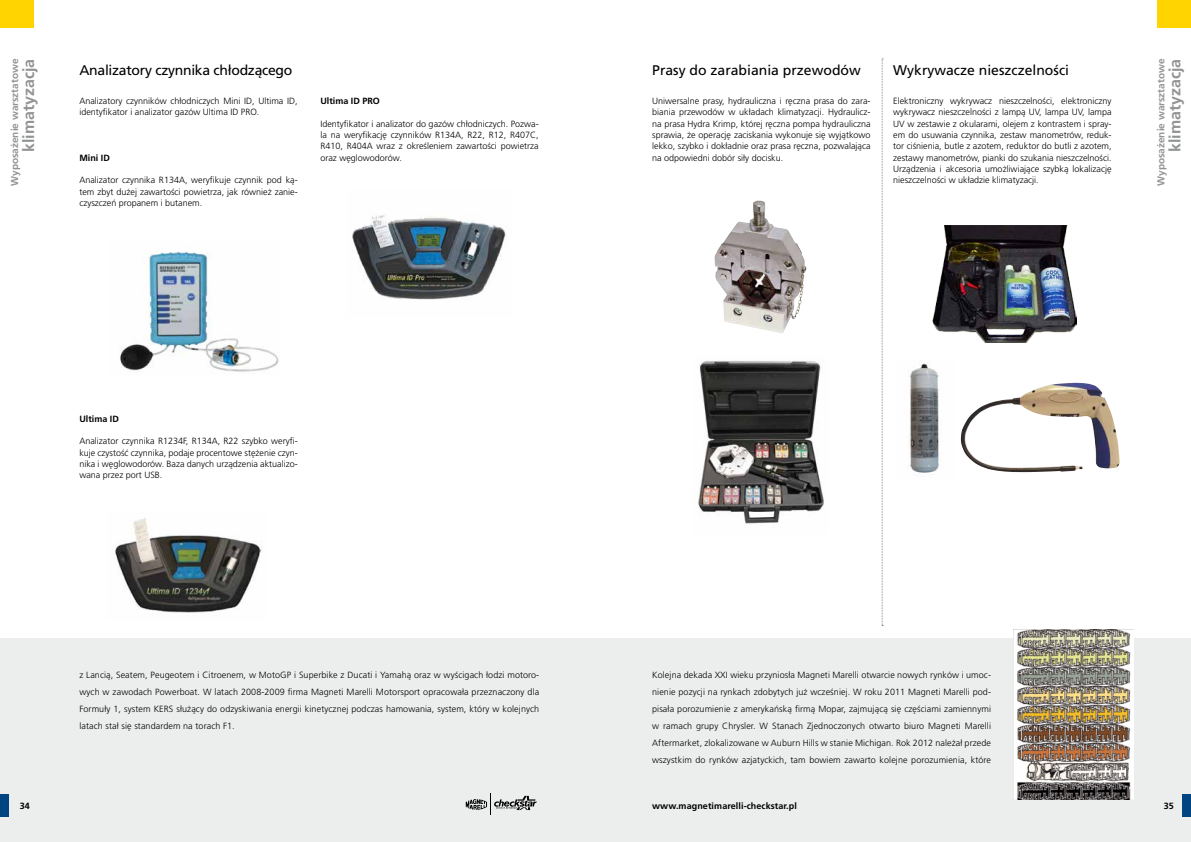
<style>
.page{position:relative;width:1191px;height:842px;background:#fff}
.page>*{position:absolute;margin:0;border:0;box-sizing:border-box;transform-origin:0 0}
.t1{font:700 16px "Frutiger LT Com";color:#929395}
.t2{font:14px "Frutiger LT Com";color:#000}
.t3{font:14px "Frutiger LT Com";letter-spacing:-.02em;color:#000}
.t4{font:700 10px "Frutiger LT Com";color:#929395}
.t5{font:300 9px/11.3px "Frutiger LT Com";color:#000;text-align:justify}
.t6{font:700 9px "Frutiger LT Com";letter-spacing:.01em;color:#000}
</style>
<div class="page">
<div style="left:0;top:638px;width:1191px;height:204px;background:#eceded"></div>
<img style="left:120px;top:251px;width:159px;height:121px">
<img style="left:113px;top:518px;width:149px;height:95px">
<img style="left:352px;top:215px;width:154px;height:85px">
<svg style="left:882px;top:59px;width:1px;height:567px"></svg>
<img style="left:698px;top:361px;width:126px;height:163px">
<img style="left:1013px;top:629px;width:120px;height:170px">
<img style="left:714px;top:201px;width:92px;height:133px">
<img style="left:932px;top:226px;width:144px;height:116px">
<img style="left:908px;top:362px;width:31px;height:113px">
<img style="left:960px;top:383px;width:159px;height:89px">
<svg style="left:466px;top:794px;width:70px;height:21px"></svg>
<div style="left:1182px;top:794px;width:9px;height:23px;background:#004481"></div>
<div style="left:0;top:794px;width:9px;height:23px;background:#004481"></div>
<div style="left:0;top:0;width:34px;height:28px;background:#ffd400"></div>
<div style="left:1157px;top:0;width:34px;height:28px;background:#ffd400"></div>
<p class="t4" style="left:9px;top:186px;width:129px;rotate:-90deg">Wyposażenie warsztatowe</p>
<h1 class="t1" style="left:19px;top:152px;width:95px;rotate:-90deg">klimatyzacja</h1>
<p class="t4" style="left:1155px;top:186px;width:129px;rotate:-90deg">Wyposażenie warsztatowe</p>
<h1 class="t1" style="left:1165px;top:152px;width:95px;rotate:-90deg">klimatyzacja</h1>
<h2 class="t2" style="left:893px;top:62px;width:177px">Wykrywacze nieszczelności</h2>
<p class="t5" style="left:893px;top:95px;width:220px">Elektroniczny wykrywacz nieszczelności, elektroniczny wykrywacz nieszczelności z lampą UV, lampa UV, lampa UV w zestawie z okularami, olejem z kontrastem i spray&shy;em do usuwania czynnika, zestaw manometrów, reduk&shy;tor ciśnienia, butle z azotem, reduktor do butli z azotem, zestawy manometrów, pianki do szukania nieszczelności.<br>Urządzenia i akcesoria umożliwiające szybką lokalizację nieszczelności w układzie klimatyzacji.</p>
<h2 class="t3" style="left:79px;top:62px;width:215px">Analizatory czynnika chłodzącego</h2>
<h2 class="t2" style="left:652px;top:62px;width:210px">Prasy do zarabiania przewodów</h2>
<p class="t5" style="left:79px;top:95px;width:220px">Analizatory czynników chłodniczych Mini ID, Ultima ID, identyfikator i analizator gazów Ultima ID PRO.</p>
<p class="t5" style="left:652px;top:95px;width:220px">Uniwersalne prasy, hydrauliczna i ręczna prasa do zara&shy;biania przewodów w układach klimatyzacji. Hydraulicz&shy;na prasa Hydra Krimp, której ręczna pompa hydrauliczna sprawia, że operację zaciskania wykonuje się wyjątkowo lekko, szybko i dokładnie oraz prasa ręczna, pozwalająca na odpowiedni dobór siły docisku.</p>
<p class="t6" style="left:320px;top:96px;width:61px">Ultima ID PRO</p>
<p class="t5" style="left:320px;top:118px;width:220px">Identyfikator i analizator do gazów chłodniczych. Pozwa&shy;la na weryfikację czynników R134A, R22, R12, R407C, R410, R404A wraz z określeniem zawartości powietrza oraz węglowodorów.</p>
<p class="t6" style="left:79px;top:152px;width:32px">Mini ID</p>
<p class="t5" style="left:79px;top:175px;width:220px">Analizator czynnika R134A, weryfikuje czynnik pod ką&shy;tem zbyt dużej zawartości powietrza, jak również zanie&shy;czyszczeń propanem i butanem.</p>
<p class="t6" style="left:79px;top:413px;width:41px">Ultima ID</p>
<p class="t5" style="left:79px;top:436px;width:220px">Analizator czynnika R1234F, R134A, R22 szybko weryfi&shy;kuje czystość czynnika, podaje procentowe stężenie czyn&shy;nika i węglowodorów. Baza danych urządzenia aktualizo&shy;wana przez port USB.</p>
<p class="t5" style="left:79px;top:666px;width:461px;line-height:17px">z Lancią, Seatem, Peugeotem i Citroenem, w MotoGP i Superbike z Ducati i Yamahą oraz w wyścigach łodzi motoro&shy;wych w zawodach Powerboat. W latach 2008-2009 firma Magneti Marelli Motorsport opracowała przeznaczony dla Formuły 1, system KERS służący do odzyskiwania energii kinetycznej podczas hamowania, system, który w kolejnych latach stał się standardem na torach F1.</p>
<p class="t5" style="left:652px;top:666px;width:340px;line-height:17px">Kolejna dekada XXI wieku przyniosła Magneti Marelli otwarcie nowych rynków i umoc&shy;nienie pozycji na rynkach zdobytych już wcześniej. W roku 2011 Magneti Marelli pod&shy;pisała porozumienie z amerykańską firmą Mopar, zajmującą się częściami zamiennymi w ramach grupy Chrysler. W Stanach Zjednoczonych otwarto biuro Magneti Marelli Aftermarket, zlokalizowane w Auburn Hills w stanie Michigan. Rok 2012 należał przede wszystkim do rynków azjatyckich, tam bowiem zawarto kolejne porozumienia, które</p>
<p class="t6" style="left:20px;top:800px;width:12px">34</p>
<p class="t6" style="left:652px;top:800px;width:146px">www.magnetimarelli-checkstar.pl</p>
<p class="t6" style="left:1163px;top:800px;width:12px">35</p>
</div>
